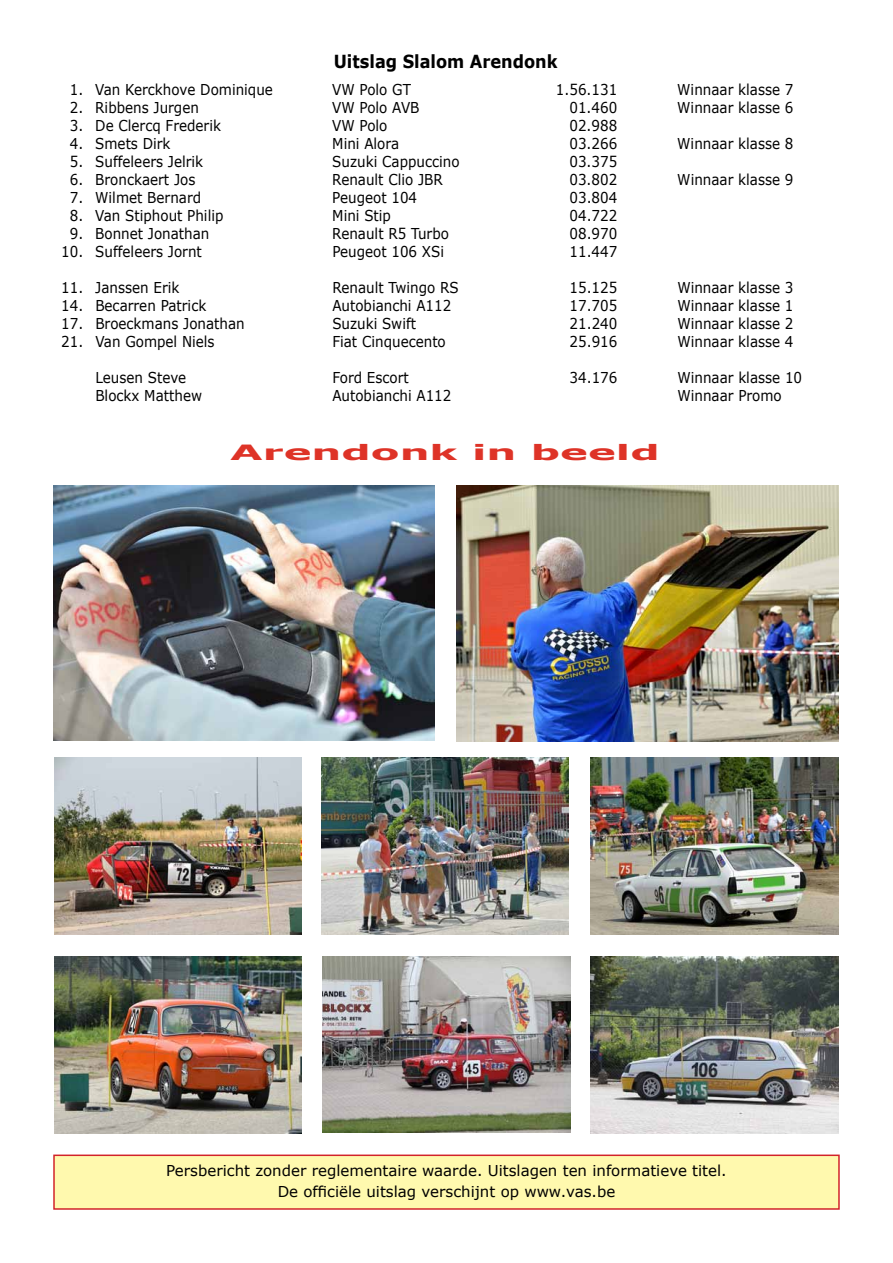
<style>
.page{position:relative;width:893px;height:1263px;background:#fff}
.page>*{position:absolute;margin:0;border:0;box-sizing:border-box;transform-origin:0 0}
.t1{font:700 21px "Verdana";color:#de3327;scale:2 1}
.t2{font:700 18px "Verdana";color:#000;scale:.9 1}
.t3{font:15px "Verdana";color:#000;scale:.9 1}
.t4{font:15px/21.6px "Verdana";color:#000;text-align:center}
</style>
<div class="page">
<div style="left:53px;top:1154px;width:787px;height:56px;background:#fff9ae;border:2px solid #d2232a"></div>
<img style="left:53px;top:486px;width:382px;height:255px">
<img style="left:457px;top:486px;width:381px;height:255px">
<img style="left:321px;top:758px;width:248px;height:177px">
<img style="left:590px;top:758px;width:248px;height:177px">
<img style="left:54px;top:758px;width:247px;height:177px">
<img style="left:54px;top:956px;width:248px;height:177px">
<img style="left:323px;top:956px;width:247px;height:176px">
<img style="left:590px;top:956px;width:248px;height:177px">
<p class="t2" style="left:334px;top:50px;width:250px">Uitslag Slalom Arendonk</p>
<p class="t3" style="left:70px;top:80px;width:227px">1. Van Kerckhove Dominique</p>
<p class="t3" style="left:332px;top:80px;width:89px">VW Polo GT</p>
<p class="t3" style="left:556px;top:80px;width:70px">1.56.131</p>
<p class="t3" style="left:677px;top:80px;width:131px">Winnaar klasse 7</p>
<p class="t3" style="left:70px;top:98px;width:145px">2. Ribbens Jurgen</p>
<p class="t3" style="left:332px;top:98px;width:98px">VW Polo AVB</p>
<p class="t3" style="left:569px;top:98px;width:55px">01.460</p>
<p class="t3" style="left:677px;top:98px;width:131px">Winnaar klasse 6</p>
<p class="t3" style="left:70px;top:116px;width:170px">3. De Clercq Frederik</p>
<p class="t3" style="left:332px;top:116px;width:63px">VW Polo</p>
<p class="t3" style="left:569px;top:116px;width:55px">02.988</p>
<p class="t3" style="left:70px;top:134px;width:114px">4. Smets Dirk</p>
<p class="t3" style="left:332px;top:134px;width:76px">Mini Alora</p>
<p class="t3" style="left:569px;top:134px;width:55px">03.266</p>
<p class="t3" style="left:677px;top:134px;width:131px">Winnaar klasse 8</p>
<p class="t3" style="left:70px;top:152px;width:150px">5. Suffeleers Jelrik</p>
<p class="t3" style="left:332px;top:152px;width:143px">Suzuki Cappuccino</p>
<p class="t3" style="left:569px;top:152px;width:55px">03.375</p>
<p class="t3" style="left:70px;top:170px;width:141px">6. Bronckaert Jos</p>
<p class="t3" style="left:332px;top:170px;width:124px">Renault Clio JBR</p>
<p class="t3" style="left:569px;top:170px;width:55px">03.802</p>
<p class="t3" style="left:677px;top:170px;width:131px">Winnaar klasse 9</p>
<p class="t3" style="left:70px;top:188px;width:147px">7. Wilmet Bernard</p>
<p class="t3" style="left:332px;top:188px;width:96px">Peugeot 104</p>
<p class="t3" style="left:569px;top:188px;width:55px">03.804</p>
<p class="t3" style="left:70px;top:206px;width:172px">8. Van Stiphout Philip</p>
<p class="t3" style="left:332px;top:206px;width:67px">Mini Stip</p>
<p class="t3" style="left:569px;top:206px;width:55px">04.722</p>
<p class="t3" style="left:70px;top:224px;width:157px">9. Bonnet Jonathan</p>
<p class="t3" style="left:332px;top:224px;width:131px">Renault R5 Turbo</p>
<p class="t3" style="left:569px;top:224px;width:55px">08.970</p>
<p class="t3" style="left:61px;top:242px;width:158px">10. Suffeleers Jornt</p>
<p class="t3" style="left:332px;top:242px;width:126px">Peugeot 106 XSi</p>
<p class="t3" style="left:569px;top:242px;width:55px">11.447</p>
<p class="t3" style="left:61px;top:278px;width:133px">11. Janssen Erik</p>
<p class="t3" style="left:332px;top:278px;width:142px">Renault Twingo RS</p>
<p class="t3" style="left:570px;top:278px;width:55px">15.125</p>
<p class="t3" style="left:677px;top:278px;width:131px">Winnaar klasse 3</p>
<p class="t3" style="left:61px;top:296px;width:163px">14. Becarren Patrick</p>
<p class="t3" style="left:332px;top:296px;width:134px">Autobianchi A112</p>
<p class="t3" style="left:570px;top:296px;width:55px">17.705</p>
<p class="t3" style="left:677px;top:296px;width:131px">Winnaar klasse 1</p>
<p class="t3" style="left:61px;top:314px;width:205px">17. Broeckmans Jonathan</p>
<p class="t3" style="left:332px;top:314px;width:95px">Suzuki Swift</p>
<p class="t3" style="left:570px;top:314px;width:55px">21.240</p>
<p class="t3" style="left:677px;top:314px;width:131px">Winnaar klasse 2</p>
<p class="t3" style="left:61px;top:332px;width:172px">21. Van Gompel Niels</p>
<p class="t3" style="left:332px;top:332px;width:128px">Fiat Cinquecento</p>
<p class="t3" style="left:570px;top:332px;width:55px">25.916</p>
<p class="t3" style="left:677px;top:332px;width:131px">Winnaar klasse 4</p>
<p class="t3" style="left:95px;top:368px;width:103px">Leusen Steve</p>
<p class="t3" style="left:332px;top:368px;width:86px">Ford Escort</p>
<p class="t3" style="left:570px;top:368px;width:55px">34.176</p>
<p class="t3" style="left:677px;top:368px;width:140px">Winnaar klasse 10</p>
<p class="t3" style="left:95px;top:386px;width:120px">Blockx Matthew</p>
<p class="t3" style="left:332px;top:386px;width:134px">Autobianchi A112</p>
<p class="t3" style="left:677px;top:386px;width:117px">Winnaar Promo</p>
<h1 class="t1" style="left:230px;top:439px;width:216px">Arendonk in beeld</h1>
<p class="t4" style="left:166px;top:1159px;width:562px">Persbericht zonder reglementaire waarde. Uitslagen ten informatieve titel.<br>De officiële uitslag verschijnt op www.vas.be</p>
</div>
